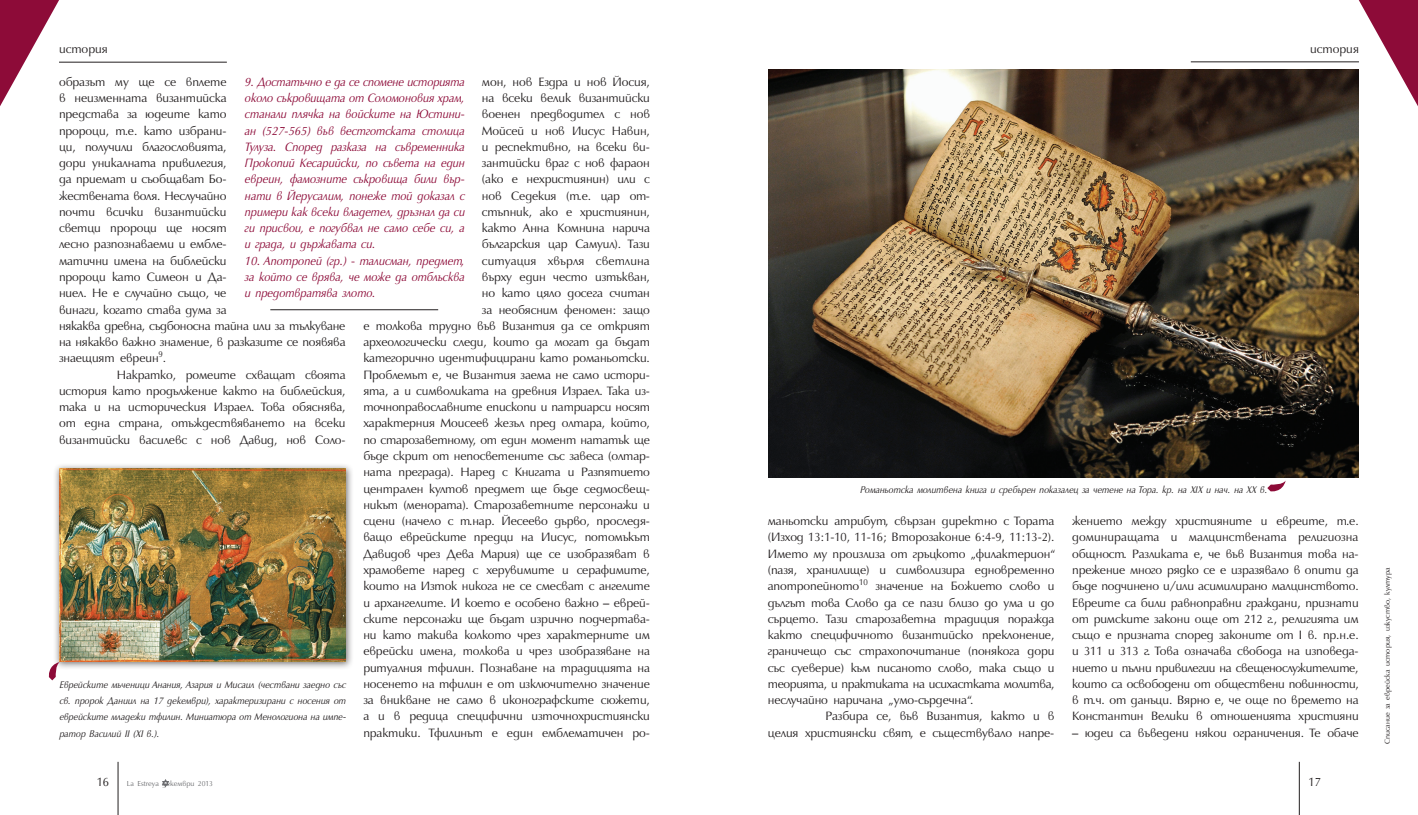
<style>
.page{position:relative;width:1418px;height:815px;background:#fff}
.page>*{position:absolute;margin:0;border:0;box-sizing:border-box;transform-origin:0 0}
.Body_text{font:12.5px/16.2px "Opal Bulgarian CYR";letter-spacing:-.01em;color:#231f20;text-align:justify}
.Body_text-2{font:italic 12.5px/16.2px "Opal Bulgarian CYR";color:#8d0b38;text-align:justify}
.Tekst_pod_iliustraci{font:italic 10px/16.2px "Opal Bulgarian CYR";color:#231f20;text-align:justify}
.t1{font:7.5px "Opal Bulgarian CYR";color:#231f20}
.t2{font:7.5px "Opal Bulgarian CYR";color:#6c6d70}
</style>
<div class="page">
<hr style="left:1298px;top:762px;width:1px;height:53px;background:#231f20">
<hr style="left:1190px;top:62px;width:168px;height:1px;background:#231f20">
<hr style="left:118px;top:762px;width:1px;height:53px;background:#231f20">
<hr style="left:59px;top:62px;width:168px;height:1px;background:#231f20">
<svg style="left:1358px;top:0;width:59px;height:106px"></svg>
<svg style="left:162px;top:779px;width:7px;height:8px"></svg>
<svg style="left:0;top:0;width:59px;height:106px"></svg>
<div style="left:53px;top:463px;width:300px;height:207px;background:#231f20;opacity:.61"></div>
<img style="left:59px;top:469px;width:286px;height:193px">
<hr style="left:270px;top:310px;width:168px;height:1px;background:#231f20">
<svg style="left:48px;top:662px;width:12px;height:18px"></svg>
<svg style="left:1267px;top:481px;width:18px;height:11px"></svg>
<img style="left:768px;top:69px;width:590px;height:409px">
<p class="Body_text" style="left:59px;top:41px;width:50px">история</p>
<p class="Body_text" style="left:363px;top:74px;width:288px;text-align:right">мон, нов Ездра и нов Йосия,<br>на всеки велик византийски<br>военен предводител с нов<br>Мойсей и нов Иисус Навин,<br>и респективно, на всеки ви-<br>зантийски враг с нов фараон<br>(ако е нехристиянин) или с<br>нов Седекия (т.е. цар от-<br>стъпник, ако е християнин,<br>както Анна Комнина нарича<br>българския цар Самуил). Тази<br>ситуация хвърля светлина<br>върху един често изтъкван,<br>но като цяло досега считан<br>за необясним феномен: защо<br>е толкова трудно във Византия да се открият археологически следи, които да могат да бъдат категорично идентифицирани като романьотски.<br>Проблемът е, че Византия заема не само истори&shy;ята, а и символиката на древния Израел. Така из&shy;точноправославните епископи и патриарси носят характерния Моисеев жезъл пред олтара, който, по старозаветному, от един момент нататък ще бъде скрит от непосветените със завеса (олтар&shy;ната преграда). Наред с Книгата и Разпятието централен култов предмет ще бъде седмосвещ&shy;никът (менората). Старозаветните персонажи и сцени (начело с т.нар. Йесеево дърво, проследя&shy;ващо еврейските предци на Иисус, потомъкът Давидов чрез Дева Мария) ще се изобразяват в храмовете наред с херувимите и серафимите, които на Изток никога не се смесват с ангелите и архангелите. И което е особено важно – еврей&shy;ските персонажи ще бъдат изрично подчертава&shy;ни като такива колкото чрез характерните им еврейски имена, толкова и чрез изобразяване на ритуалния тфилин. Познаване на традицията на носенето на тфилин е от изключително значение за вникване не само в иконографските сюжети, а и в редица специфични източнохристиянски практики. Тфилинът е един емблематичен ро-</p>
<p class="Body_text" style="left:59px;top:74px;width:288px;text-align:left">образът му ще се вплете<br>в неизменната византийска<br>представа за юдеите като<br>пророци, т.е. като избрани-<br>ци, получили благословията,<br>дори уникалната привилегия,<br>да приемат и съобщават Бо-<br>жествената воля. Неслучайно<br>почти всички византийски<br>светци пророци ще носят<br>лесно разпознаваеми и ембле-<br>матични имена на библейски<br>пророци като Симеон и Да-<br>ниел. Не е случайно също, че<br>винаги, когато става дума за<br>някаква древна, съдбоносна тайна или за тълкуване на някакво важно знамение, в разказите се появява знаещият евреин<sup>9</sup>.</p>
<p class="Body_text" style="left:59px;top:367px;width:288px;text-indent:58px">Накратко, ромеите схващат своята история като продължение както на библейския, така и на историческия Израел. Това обяснява, от една страна, отъждествяването на всеки византийски василевс с нов Давид, нов Соло-</p>
<p class="Body_text-2" style="left:244px;top:74px;width:221px">9. Достатъчно е да се спомене историята около съкровищата от Соломоновия храм, станали плячка на войските на Юстини&shy;ан (527-565) във вестготската столица Тулуза. Според разказа на съвременника Прокопий Кесарийски, по съвета на един евреин, фамозните съкровища били вър&shy;нати в Йерусалим, понеже той доказал с примери как всеки владетел, дръзнал да си ги присвои, е погубвал не само себе си, а и града, и държавата си.</p>
<p class="Body_text-2" style="left:244px;top:253px;width:221px">10. Апотропей (гр.) - талисман, предмет, за който се врява, че може да отблъсква и предотвратява злото.</p>
<p class="Tekst_pod_iliustraci" style="left:59px;top:677px;width:288px">Еврейските мъченици Анания, Азария и Мисаил (чествани заедно със св. пророк Даниил на 17 декември), характеризирани с носения от еврейските младежи тфилин. Миниатюра от Менологиона на импе&shy;ратор Василий II (XI в.).</p>
<p class="Body_text" style="left:97px;top:774px;width:14px">16</p>
<p class="t2" style="left:127px;top:779px;width:87px">La Estreya декември 2013</p>
<p class="Body_text" style="left:1310px;top:41px;width:50px">история</p>
<p class="Tekst_pod_iliustraci" style="left:859px;top:481px;width:409px">Романьотска молитвена книга и сребърен показалец за четене на Тора. кр. на XIX и нач. на XX в.</p>
<p class="Body_text" style="left:767px;top:513px;width:289px">маньотски атрибут, свързан директно с Тората (Изход 13:1-10, 11-16; Второзаконие 6:4-9, 11:13-2).<br>Името му произлиза от гръцкото „филактерион“ (пазя, хранилище) и символизира едновременно апотропейното<sup>10</sup> значение на Божието слово и дългът това Слово да се пази близо до ума и до сърцето. Тази старозаветна традиция поражда както специфичното византийско преклонение, граничещо със страхопочитание (понякога дори със суеверие) към писаното слово, така също и теорията, и практиката на исихастката молитва, неслучайно наричана „умо-сърдечна“.</p>
<p class="Body_text" style="left:767px;top:709px;width:288px;text-align:right">Разбира се, във Византия, както и в<br>целия християнски свят, е съществувало напре-</p>
<p class="Body_text" style="left:1072px;top:513px;width:288px">жението между християните и евреите, т.е. доминиращата и малцинствената религиозна общност. Разликата е, че във Византия това на&shy;прежение много рядко се е изразявало в опити да бъде подчинено и/или асимилирано малцинството.<br>Евреите са били равноправни граждани, признати от римските закони още от 212 г., религията им също е призната според законите от I в. пр.н.е. и 311 и 313 г. Това означава свобода на изповеда&shy;нието и пълни привилегии на свещенослужителите, които са освободени от обществени повинности, в т.ч. от данъци. Вярно е, че още по времето на Константин Велики в отношенията християни</p>
<p class="Body_text" style="left:1072px;top:725px;width:288px">– юдеи са въведени някои ограничения. Те обаче</p>
<p class="Body_text" style="left:1308px;top:774px;width:14px">17</p>
<p class="t1" style="left:1383px;top:744px;width:178px;rotate:-90deg">Списание за еврейска история, изкуство, култура</p>
</div>
